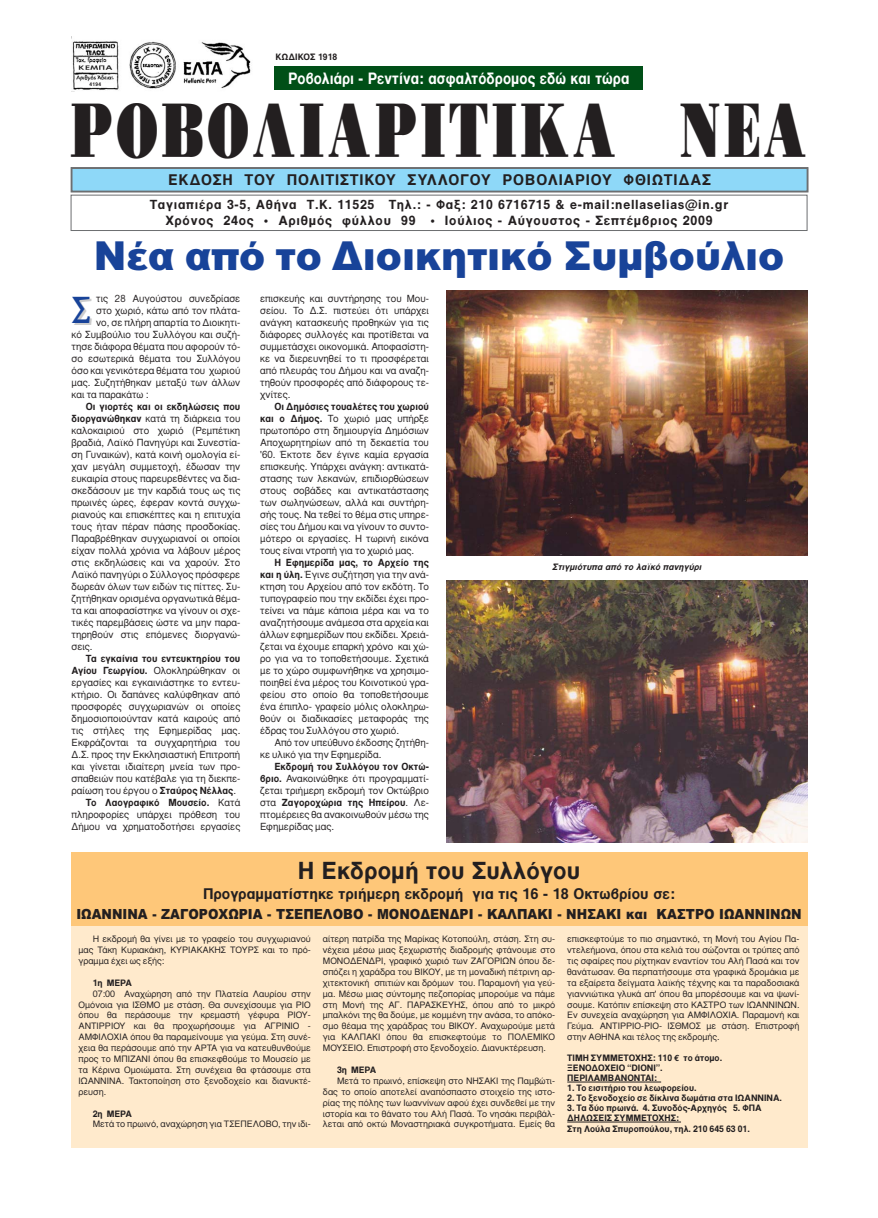
<style>
.page{position:relative;width:878px;height:1218px;background:#fff}
.page>*{position:absolute;margin:0;border:0;box-sizing:border-box;transform-origin:0 0}
.t1{font:800 75px "UB Bonati";letter-spacing:.065em;color:#231f20;scale:.65 1}
.t2{font:900 40px "Arial";color:#184399}
.t3{font:38.4px "CF Derrida";color:#184399;scale:.85 1}
.t4{font:700 24px "Gr Helvetica";color:#231f20}
.t5{font:700 16px "Gr Helvetica";color:#fff;scale:.9 1}
.t6{font:700 15px "Gr Helvetica";color:#231f20}
.t7{font:700 15px "Gr Helvetica";letter-spacing:.055em;color:#231f20}
.t8{font:900 14px "Arial";color:#231f20;scale:.9 1}
.t9{font:700 13px "Gr Helvetica";letter-spacing:.055em;color:#231f20}
.t10{font:700 12.8px "Gr Helvetica";letter-spacing:.055em;color:#231f20}
.t11{font:10px/12px "Gr Helvetica";color:#231f20;text-align:justify}
.t12{font:700 10px "Gr Helvetica";color:#231f20}
.t13{font:9px/10.9px "Gr Helvetica";color:#231f20;text-align:justify}
.t14{font:700 9px/10px "Gr Helvetica";color:#231f20}
.t15{font:italic 700 9px "Gr Helvetica";color:#231f20}
.t16{font:700 5px "Gr Helvetica";color:#231f20}
.s1{font-weight:700}
.s2{font-weight:400}
.s3{font-family:"Euro Mono"}
</style>
<div class="page">
<div style="left:72px;top:168px;width:735px;height:23px;background:#8ed8f8"></div>
<div style="left:71px;top:168px;width:737px;height:24px;border:1px solid #6c6e70"></div>
<div style="left:72px;top:168px;width:735px;height:23px;border:1px solid #6c6e70"></div>
<div style="left:71px;top:195px;width:737px;height:36px;border:1px solid #6c6e70"></div>
<div style="left:275px;top:66px;width:368px;height:24px;background:#004f17"></div>
<img style="left:72px;top:41px;width:179px;height:49px">
<img style="left:447px;top:290px;width:361px;height:265px">
<img style="left:447px;top:580px;width:361px;height:262px">
<div style="left:71px;top:926px;width:737px;height:222px;background:#ffeacc"></div>
<hr style="left:567px;top:1082px;width:78px;height:1px;background:#231f20">
<svg style="left:645px;top:1082px;width:16px;height:1px"></svg>
<hr style="left:567px;top:1122px;width:92px;height:1px;background:#231f20">
<svg style="left:659px;top:1122px;width:22px;height:1px"></svg>
<div style="left:71px;top:853px;width:737px;height:73px;background:#fec779"></div>
<p class="t14" style="left:275px;top:52px;width:63px">ΚΩΔΙΚΟΣ 1918</p>
<p class="t16" style="left:90px;top:82px;width:13px">4194</p>
<h3 class="t5" style="left:288px;top:72px;width:381px">Ροβολιάρι - Ρεντίνα: ασφαλτόδρομος εδώ και τώρα</h3>
<h1 class="t1" style="left:71px;top:101px;width:1135px">POBO§IAPITIKA NEA</h1>
<h3 class="t7" style="left:168px;top:174px;width:544px">EKΔOΣH TOY ΠΟΛΙΤΙΣΤΙΚΟΥ ΣΥΛΛΟΓΟΥ ΡΟΒΟΛΙΑΡΙΟΥ ΦΘIΩTIΔAΣ</h3>
<p class="t10" style="left:150px;top:200px;width:580px">Tαγιαπιέρα 3-5, Αθήνα Τ.Κ. 11525 Τηλ.: - Φαξ: 210 6716715 &amp; e-mail:nellaselias@in.gr</p>
<h3 class="t9" style="left:165px;top:216px;width:549px">Xρόνος 24ος • Aριθμός φύλλου 99 • Iούλιος - Aύγουστος - Σεπτέμβριος 2009</h3>
<h2 class="t2" style="left:94px;top:242px;width:692px">Nέα από το Διοικητικό Συμβούλιο</h2>
<h3 class="t3" style="left:72px;top:296px;width:24px">™</h3>
<p class="t11" style="left:96px;top:293px;width:146px">τις 28 Αυγούστου συνεδρίασε</p>
<p class="t11" style="left:96px;top:305px;width:146px">στο χωριό, κάτω από τον πλάτα-</p>
<p class="t11" style="left:96px;top:317px;width:146px">νο, σε πλήρη απαρτία το Διοικητι-</p>
<p class="t11" style="left:72px;top:329px;width:170px">κό Συμβούλιο του Συλλόγου και συζή-</p>
<p class="t11" style="left:72px;top:341px;width:170px">τησε διάφορα θέματα που αφορούν τό-</p>
<p class="t11" style="left:72px;top:353px;width:170px">σο εσωτερικά θέματα του Συλλόγου</p>
<p class="t11" style="left:72px;top:365px;width:170px">όσο και γενικότερα θέματα του χωριού</p>
<p class="t11" style="left:72px;top:377px;width:170px">μας. Συζητήθηκαν μεταξύ των άλλων</p>
<p class="t11" style="left:72px;top:389px;width:78px">και τα παρακάτω :</p>
<p class="t11" style="left:72px;top:401px;width:170px;text-indent:14px"><span class="s1">Οι γιορτές και οι εκδηλώσεις που διοργανώθηκαν</span> κατά τη διάρκεια του καλοκαιριού στο χωριό (Ρεμπέτικη βραδιά, Λαϊκό Πανηγύρι και Συνεστία&shy;ση Γυναικών), κατά κοινή ομολογία εί&shy;χαν μεγάλη συμμετοχή, έδωσαν την ευκαιρία στους παρευρεθέντες να δια&shy;σκεδάσουν με την καρδιά τους ως τις πρωινές ώρες, έφεραν κοντά συγχω&shy;ριανούς και επισκέπτες και η επιτυχία τους ήταν πέραν πάσης προσδοκίας.<br>Παραβρέθηκαν συγχωριανοί οι οποίοι είχαν πολλά χρόνια να λάβουν μέρος στις εκδηλώσεις και να χαρούν. Στο Λαϊκό πανηγύρι ο Σύλλογος πρόσφερε δωρεάν όλων των ειδών τις πίττες. Συ&shy;ζητήθηκαν ορισμένα οργανωτικά θέμα&shy;τα και αποφασίστηκε να γίνουν οι σχε&shy;τικές παρεμβάσεις ώστε να μην παρα&shy;τηρηθούν στις επόμενες διοργανώ&shy;σεις.</p>
<p class="t12" style="left:86px;top:654px;width:156px">Τα εγκαίνια του εντευκτηρίου του</p>
<p class="t11" style="left:72px;top:665px;width:170px"><span class="s1">Αγίου Γεωργίου.</span> Ολοκληρώθηκαν οι</p>
<p class="t11" style="left:72px;top:677px;width:170px">εργασίες και εγκαινιάστηκε το εντευ-</p>
<p class="t11" style="left:72px;top:689px;width:170px">κτήριο. Οι δαπάνες καλύφθηκαν από</p>
<p class="t11" style="left:72px;top:701px;width:170px">προσφορές συγχωριανών οι οποίες</p>
<p class="t11" style="left:72px;top:713px;width:170px">δημοσιοποιούνταν κατά καιρούς από</p>
<p class="t11" style="left:72px;top:725px;width:170px">τις στήλες της Εφημερίδας μας.</p>
<p class="t11" style="left:72px;top:737px;width:170px">Εκφράζονται τα συγχαρητήρια του</p>
<p class="t11" style="left:72px;top:749px;width:170px">Δ.Σ. προς την Εκκλησιαστική Επιτροπή</p>
<p class="t11" style="left:72px;top:761px;width:170px">και γίνεται ιδιαίτερη μνεία των προ-</p>
<p class="t11" style="left:72px;top:773px;width:170px">σπαθειών που κατέβαλε για τη διεκπε-</p>
<p class="t11" style="left:72px;top:785px;width:166px">ραίωση του έργου ο <span class="s1">Σταύρος Νέλλας</span>.</p>
<p class="t12" style="left:86px;top:798px;width:156px">Το Λαογραφικό Μουσείο. <span class="s2">Κατά</span></p>
<p class="t11" style="left:72px;top:809px;width:170px">πληροφορίες υπάρχει πρόθεση του</p>
<p class="t11" style="left:72px;top:821px;width:170px">Δήμου να χρηματοδοτήσει εργασίες</p>
<p class="t11" style="left:260px;top:293px;width:170px">επισκευής και συντήρησης του Μου&shy;σείου. Το Δ.Σ. πιστεύει ότι υπάρχει ανάγκη κατασκευής προθηκών για τις διάφορες συλλογές και προτίθεται να συμμετάσχει οικονομικά. Αποφασίστη&shy;κε να διερευνηθεί το τι προσφέρεται από πλευράς του Δήμου και να αναζη&shy;τηθούν προσφορές από διάφορους τε&shy;χνίτες.</p>
<p class="t11" style="left:260px;top:401px;width:170px;text-indent:14px"><span class="s1">Οι Δημόσιες τουαλέτες του χωριού και ο Δήμος.</span> Το χωριό μας υπήρξε πρωτοπόρο στη δημιουργία Δημόσιων Αποχωρητηρίων από τη δεκαετία του '60. Έκτοτε δεν έγινε καμία εργασία επισκευής. Υπάρχει ανάγκη: αντικατά&shy;στασης των λεκανών, επιδιορθώσεων στους σοβάδες και αντικατάστασης των σωληνώσεων, αλλά και συντήρη&shy;σής τους. Να τεθεί το θέμα στις υπηρε&shy;σίες του Δήμου και να γίνουν το συντο&shy;μότερο οι εργασίες. Η τωρινή εικόνα τους είναι ντροπή για το χωριό μας.</p>
<p class="t11" style="left:260px;top:557px;width:170px;text-indent:14px"><span class="s1">Η Εφημερίδα μας, το Αρχείο της και η ύλη.</span> Έγινε συζήτηση για την ανά&shy;κτηση του Αρχείου από τον εκδότη. Το τυπογραφείο που την εκδίδει έχει προ&shy;τείνει να πάμε κάποια μέρα και να το αναζητήσουμε ανάμεσα στα αρχεία και άλλων εφημερίδων που εκδίδει. Χρειά&shy;ζεται να έχουμε επαρκή χρόνο και χώ&shy;ρο για να το τοποθετήσουμε. Σχετικά με το χώρο συμφωνήθηκε να χρησιμο&shy;ποιηθεί ένα μέρος του Κοινοτικού γρα&shy;φείου στο οποίο θα τοποθετήσουμε ένα έπιπλο- γραφείο μόλις ολοκληρω&shy;θούν οι διαδικασίες μεταφοράς της έδρας του Συλλόγου στο χωριό.</p>
<p class="t11" style="left:260px;top:737px;width:170px;text-indent:14px">Από τον υπεύθυνο έκδοσης ζητήθη&shy;κε υλικό για την Εφημερίδα.</p>
<p class="t11" style="left:260px;top:761px;width:170px;text-indent:14px"><span class="s1">Εκδρομή του Συλλόγου τον Οκτώ&shy;βριο.</span> Ανακοινώθηκε ότι προγραμματί&shy;ζεται τριήμερη εκδρομή τον Οκτώβριο στα <span class="s1">Ζαγοροχώρια της Ηπείρου</span>. Λε&shy;πτομέρειες θα ανακοινωθούν μέσω της Εφημερίδας μας.</p>
<p class="t15" style="left:552px;top:563px;width:152px">Στιγμιότυπα από το λαϊκό πανηγύρι</p>
<h3 class="t4" style="left:298px;top:862px;width:284px">Η Εκδρομή του Συλλόγου</h3>
<h3 class="t6" style="left:203px;top:888px;width:474px">Προγραμματίστηκε τριήμερη εκδρομή για τις 16 - 18 Οκτωβρίου σε:</h3>
<h3 class="t8" style="left:76px;top:909px;width:808px">ΙΩΑΝΝΙΝΑ - ΖΑΓΟΡΟΧΩΡΙΑ - ΤΣΕΠΕΛΟΒΟ - ΜΟΝΟΔΕΝΔΡΙ - ΚΑΛΠΑΚΙ - ΝΗΣΑΚΙ και ΚΑΣΤΡΟ ΙΩΑΝΝΙΝΩΝ</h3>
<p class="t13" style="left:79px;top:934px;width:234px;text-indent:14px">Η εκδρομή θα γίνει με το γραφείο του συγχωριανού μας Τάκη Κυριακάκη, ΚΥΡΙΑΚΑΚΗΣ ΤΟΥΡΣ και το πρό&shy;γραμμα έχει ως εξής:</p>
<p class="t14" style="left:93px;top:978px;width:41px">1η ΜΕΡΑ</p>
<p class="t13" style="left:79px;top:989px;width:234px;text-indent:14px">07:00 Αναχώρηση από την Πλατεία Λαυρίου στην Ομόνοια για ΙΣΘΜΟ με στάση. Θα συνεχίσουμε για ΡΙΟ όπου θα περάσουμε την κρεμαστή γέφυρα ΡΙΟΥ-ΑΝΤΙΡΡΙΟΥ και θα προχωρήσουμε για ΑΓΡΙΝΙΟ - ΑΜΦΙΛΟΧΙΑ όπου θα παραμείνουμε για γεύμα. Στη συνέ&shy;χεια θα περάσουμε από την ΑΡΤΑ για να κατευθυνθούμε προς το ΜΠΙΖΑΝΙ όπου θα επισκεφθούμε το Μουσείο με τα Κέρινα Ομοιώματα. Στη συνέχεια θα φτάσουμε στα ΙΩΑΝΝΙΝΑ. Τακτοποίηση στο ξενοδοχείο και διανυκτέ&shy;ρευση.</p>
<p class="t14" style="left:93px;top:1109px;width:41px">2η ΜΕΡΑ</p>
<p class="t13" style="left:93px;top:1120px;width:220px">Μετά το πρωινό, αναχώρηση για ΤΣΕΠΕΛΟΒΟ, την ιδι-</p>
<p class="t13" style="left:323px;top:934px;width:234px">αίτερη πατρίδα της Μαρίκας Κοτοπούλη, στάση. Στη συ&shy;νέχεια μέσω μιας ξεχωριστής διαδρομής φτάνουμε στο ΜΟΝΟΔΕΝΔΡΙ, γραφικό χωριό των ΖΑΓΟΡΙΩΝ όπου δε&shy;σπόζει η χαράδρα του ΒΙΚΟΥ, με τη μοναδική πέτρινη αρ&shy;χιτεκτονική σπιτιών και δρόμων του. Παραμονή για γεύ&shy;μα. Μέσω μιας σύντομης πεζοπορίας μπορούμε να πάμε στη Μονή της ΑΓ. ΠΑΡΑΣΚΕΥΗΣ, όπου από το μικρό μπαλκόνι της θα δούμε, με κομμένη την ανάσα, το απόκο&shy;σμο θέαμα της χαράδρας του ΒΙΚΟΥ. Αναχωρούμε μετά για ΚΑΛΠΑΚΙ όπου θα επισκεφτούμε το ΠΟΛΕΜΙΚΟ ΜΟΥΣΕΙΟ. Επιστροφή στο ξενοδοχείο. Διανυκτέρευση.</p>
<p class="t14" style="left:337px;top:1066px;width:41px">3η ΜΕΡΑ</p>
<p class="t13" style="left:323px;top:1076px;width:234px;text-indent:14px">Μετά το πρωινό, επίσκεψη στο ΝΗΣΑΚΙ της Παμβώτι&shy;δας το οποίο αποτελεί αναπόσπαστο στοιχείο της ιστο&shy;ρίας της πόλης των Ιωαννίνων αφού έχει συνδεθεί με την ιστορία και το θάνατο του Αλή Πασά. Το νησάκι περιβάλ&shy;λεται από οκτώ Μοναστηριακά συγκροτήματα. Εμείς θα</p>
<p class="t13" style="left:567px;top:934px;width:234px">επισκεφτούμε το πιο σημαντικό, τη Μονή του Αγίου Πα&shy;ντελεήμονα, όπου στα κελιά του σώζονται οι τρύπες από τις σφαίρες που ρίχτηκαν εναντίον του Αλή Πασά και τον θανάτωσαν. Θα περπατήσουμε στα γραφικά δρομάκια με τα εξαίρετα δείγματα λαϊκής τέχνης και τα παραδοσιακά γιαννιώτικα γλυκά απ' όπου θα μπορέσουμε και να ψωνί&shy;σουμε. Κατόπιν επίσκεψη στο ΚΑΣΤΡΟ των ΙΩΑΝΝΙΝΩΝ.<br>Εν συνεχεία αναχώρηση για ΑΜΦΙΛΟΧΙΑ. Παραμονή και Γεύμα. ΑΝΤΙΡΡΙΟ-ΡΙΟ- ΙΣΘΜΟΣ με στάση. Επιστροφή στην ΑΘΗΝΑ και τέλος της εκδρομής.</p>
<p class="t14" style="left:567px;top:1054px;width:157px">ΤΙΜΗ ΣΥΜΜΕΤΟΧΗΣ: 110 <span class="s3">€</span> το άτομο.<br>ΞΕΝΟΔΟΧΕΙΟ “DIONΙ”.<br>ΠΕΡΙΛΑΜΒΑΝΟΝΤΑΙ:</p>
<p class="t14" style="left:567px;top:1084px;width:131px">1. Το εισιτήριο του λεωφορείου.</p>
<p class="t14" style="left:567px;top:1094px;width:216px">2. Το ξενοδοχείο σε δίκλινα δωμάτια στα ΙΩΑΝΝΙΝΑ.</p>
<p class="t14" style="left:567px;top:1104px;width:196px">3. Τα δύο πρωινά. 4. Συνοδός-Αρχηγός 5. ΦΠΑ<br>ΔΗΛΩΣΕΙΣ ΣΥΜΜΕΤΟΧΗΣ:</p>
<p class="t14" style="left:567px;top:1125px;width:184px">Στη Λούλα Σπυροπούλου, τηλ. 210 645 63 01.</p>
</div>
